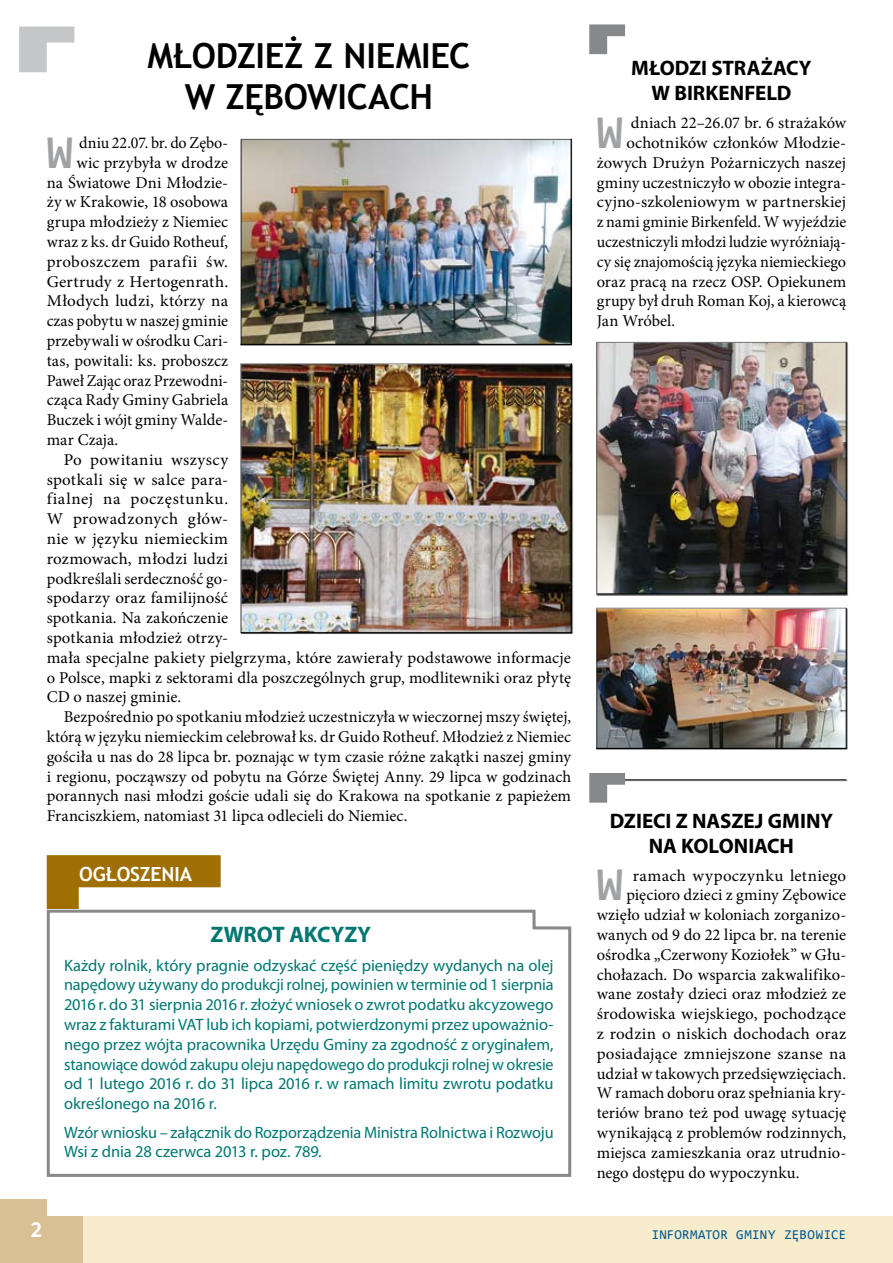
<style>
.page{position:relative;width:893px;height:1263px;background:#fff}
.page>*{position:absolute;margin:0;border:0;box-sizing:border-box;transform-origin:0 0}
.t1{font:700 47.55px "Consolas";color:#a1a2a4}
.t2{font:700 34.5px/41.4px "Trebuchet MS";letter-spacing:-.01em;color:#000;text-align:center}
.t3{font:700 22.5px "Myriad Pro";letter-spacing:-.005em;color:#007772}
.t4{font:700 22.5px "Consolas";color:#fff}
.t5{font:700 21px/25.2px "Myriad Pro";color:#000;text-align:center}
.t6{font:700 19.5px "Trebuchet MS";color:#fff}
.t7{font:16.5px "Minion Pro";letter-spacing:.005em;color:#000}
.t8{font:16.5px/19.8px "Myriad Pro";letter-spacing:-.005em;color:#007772;text-align:justify}
.t9{font:16.5px "Minion Pro";letter-spacing:.03em;color:#000}
.t10{font:13.5px "Consolas";letter-spacing:.025em;color:#00568d}
</style>
<div class="page">
<div style="left:47px;top:1216px;width:846px;height:47px;background:#f7edcd"></div>
<div style="left:0;top:1216px;width:47px;height:47px;background:#d9bf94"></div>
<div style="left:45px;top:1216px;width:38px;height:47px;background:#d9bf94"></div>
<div style="left:0;top:1199px;width:47px;height:21px;background:#d9bf94"></div>
<hr style="left:892px;top:1216px;width:1px;height:47px;background:#dba800">
<div style="left:234px;top:356px;width:346px;height:285px;background:#000;opacity:.75"></div>
<div style="left:234px;top:132px;width:346px;height:222px;background:#000;opacity:.75"></div>
<div style="left:589px;top:601px;width:266px;height:156px;background:#000;opacity:.75"></div>
<div style="left:589px;top:335px;width:265px;height:267px;background:#000;opacity:.75"></div>
<svg style="left:46px;top:908px;width:526px;height:269px"></svg>
<svg style="left:47px;top:855px;width:174px;height:54px"></svg>
<svg style="left:19px;top:27px;width:55px;height:45px"></svg>
<div style="left:613px;top:771px;width:241px;height:18px;background:#000;opacity:.75"></div>
<svg style="left:589px;top:773px;width:36px;height:30px"></svg>
<svg style="left:589px;top:24px;width:36px;height:30px"></svg>
<h2 class="t2" style="left:148px;top:35px;width:324px">MŁODZIEŻ Z NIEMIEC<br>W ZĘBOWICACH</h2>
<h1 class="t1" style="left:47px;top:122px;width:28px">W</h1>
<p class="t7" style="left:79px;top:132px;width:150px">dniu 22.07. br. do Zębo-</p>
<p class="t7" style="left:76px;top:151px;width:153px">wic przybyła w drodze</p>
<p class="t7" style="left:47px;top:171px;width:183px">na Światowe Dni Młodzie-</p>
<p class="t7" style="left:47px;top:191px;width:183px">ży w Krakowie, 18 osobowa</p>
<p class="t7" style="left:47px;top:211px;width:183px">grupa młodzieży z Niemiec</p>
<p class="t7" style="left:47px;top:231px;width:183px">wraz z ks. dr Guido Rotheuf,</p>
<p class="t9" style="left:47px;top:250px;width:183px">proboszczem parafii św.</p>
<p class="t7" style="left:47px;top:270px;width:183px">Gertrudy z Hertogenrath.</p>
<p class="t7" style="left:47px;top:290px;width:183px">Młodych ludzi, którzy na</p>
<p class="t7" style="left:47px;top:310px;width:183px">czas pobytu w naszej gminie</p>
<p class="t7" style="left:47px;top:330px;width:183px">przebywali w ośrodku Cari-</p>
<p class="t7" style="left:47px;top:349px;width:183px">tas, powitali: ks. proboszcz</p>
<p class="t7" style="left:47px;top:369px;width:183px">Paweł Zając oraz Przewodni-</p>
<p class="t7" style="left:47px;top:389px;width:183px">cząca Rady Gminy Gabriela</p>
<p class="t7" style="left:47px;top:409px;width:183px">Buczek i wójt gminy Walde-</p>
<p class="t7" style="left:47px;top:429px;width:73px">mar Czaja.</p>
<p class="t7" style="left:64px;top:448px;width:166px">Po powitaniu wszyscy</p>
<p class="t7" style="left:47px;top:468px;width:183px">spotkali się w salce para-</p>
<p class="t7" style="left:47px;top:488px;width:183px">fialnej na poczęstunku.</p>
<p class="t7" style="left:47px;top:508px;width:183px">W prowadzonych głów-</p>
<p class="t7" style="left:47px;top:528px;width:183px">nie w języku niemieckim</p>
<p class="t7" style="left:47px;top:547px;width:183px">rozmowach, młodzi ludzi</p>
<p class="t7" style="left:47px;top:567px;width:183px">podkreślali serdeczność go-</p>
<p class="t7" style="left:47px;top:587px;width:183px">spodarzy oraz familijność</p>
<p class="t7" style="left:47px;top:607px;width:183px">spotkania. Na zakończenie</p>
<p class="t7" style="left:47px;top:627px;width:183px">spotkania młodzież otrzy-</p>
<p class="t7" style="left:47px;top:646px;width:526px">mała specjalne pakiety pielgrzyma, które zawierały podstawowe informacje</p>
<p class="t7" style="left:47px;top:666px;width:526px">o Polsce, mapki z sektorami dla poszczególnych grup, modlitewniki oraz płytę</p>
<p class="t7" style="left:47px;top:686px;width:136px">CD o naszej gminie.</p>
<p class="t7" style="left:64px;top:706px;width:509px">Bezpośrednio po spotkaniu młodzież uczestniczyła w wieczornej mszy świętej,</p>
<p class="t7" style="left:47px;top:726px;width:526px">którą w języku niemieckim celebrował ks. dr Guido Rotheuf. Młodzież z Niemiec</p>
<p class="t7" style="left:47px;top:745px;width:526px">gościła u nas do 28 lipca br. poznając w tym czasie różne zakątki naszej gminy</p>
<p class="t7" style="left:47px;top:765px;width:526px">i regionu, począwszy od pobytu na Górze Świętej Anny. 29 lipca w godzinach</p>
<p class="t7" style="left:47px;top:785px;width:526px">porannych nasi młodzi goście udali się do Krakowa na spotkanie z papieżem</p>
<p class="t7" style="left:47px;top:805px;width:362px">Franciszkiem, natomiast 31 lipca odlecieli do Niemiec.</p>
<p class="t6" style="left:79px;top:862px;width:13px">OGŁOSZENIA</p>
<h3 class="t3" style="left:210px;top:920px;width:162px">ZWROT AKCYZY</h3>
<p class="t8" style="left:64px;top:955px;width:491px">Każdy rolnik, który pragnie odzyskać część pieniędzy wydanych na olej napędowy używany do produkcji rolnej, powinien w terminie od 1 sierpnia 2016 r. do 31 sierpnia 2016 r. złożyć wniosek o zwrot podatku akcyzowego wraz z fakturami VAT lub ich kopiami, potwierdzonymi przez upoważnio&shy;nego przez wójta pracownika Urzędu Gminy za zgodność z oryginałem, stanowiące dowód zakupu oleju napędowego do produkcji rolnej w okresie od 1 lutego 2016 r. do 31 lipca 2016 r. w ramach limitu zwrotu podatku określonego na 2016 r.</p>
<p class="t8" style="left:64px;top:1122px;width:491px">Wzór wniosku – załącznik do Rozporządzenia Ministra Rolnictwa i Rozwoju<br>Wsi z dnia 28 czerwca 2013 r. poz. 789.</p>
<p class="t5" style="left:631px;top:55px;width:182px">MŁODZI STRAŻACY<br>W BIRKENFELD</p>
<h1 class="t1" style="left:597px;top:102px;width:28px">W</h1>
<p class="t7" style="left:631px;top:112px;width:217px">dniach 22–26.07 br. 6 strażaków</p>
<p class="t7" style="left:626px;top:132px;width:221px">ochotników członków Młodzie-</p>
<p class="t7" style="left:597px;top:151px;width:251px">żowych Drużyn Pożarniczych naszej</p>
<p class="t7" style="left:597px;top:171px;width:251px">gminy uczestniczyło w obozie integra-</p>
<p class="t7" style="left:597px;top:191px;width:251px">cyjno-szkoleniowym w partnerskiej</p>
<p class="t7" style="left:597px;top:211px;width:251px">z nami gminie Birkenfeld. W wyjeździe</p>
<p class="t7" style="left:597px;top:231px;width:251px">uczestniczyli młodzi ludzie wyróżniają-</p>
<p class="t7" style="left:597px;top:250px;width:251px">cy się znajomością języka niemieckiego</p>
<p class="t7" style="left:597px;top:270px;width:251px">oraz pracą na rzecz OSP. Opiekunem</p>
<p class="t7" style="left:597px;top:290px;width:251px">grupy był druh Roman Koj, a kierowcą</p>
<p class="t7" style="left:597px;top:310px;width:80px">Jan Wróbel.</p>
<p class="t5" style="left:610px;top:808px;width:225px">DZIECI Z NASZEJ GMINY<br>NA KOLONIACH</p>
<h1 class="t1" style="left:597px;top:854px;width:28px">W</h1>
<p class="t7" style="left:633px;top:864px;width:215px">ramach wypoczynku letniego</p>
<p class="t7" style="left:626px;top:884px;width:221px">pięcioro dzieci z gminy Zębowice</p>
<p class="t7" style="left:597px;top:904px;width:251px">wzięło udział w koloniach zorganizo-</p>
<p class="t7" style="left:597px;top:924px;width:251px">wanych od 9 do 22 lipca br. na terenie</p>
<p class="t7" style="left:597px;top:943px;width:251px">ośrodka „Czerwony Koziołek” w Głu-</p>
<p class="t7" style="left:597px;top:963px;width:251px">chołazach. Do wsparcia zakwalifiko-</p>
<p class="t7" style="left:597px;top:983px;width:251px">wane zostały dzieci oraz młodzież ze</p>
<p class="t7" style="left:597px;top:1003px;width:251px">środowiska wiejskiego, pochodzące</p>
<p class="t7" style="left:597px;top:1023px;width:251px">z rodzin o niskich dochodach oraz</p>
<p class="t7" style="left:597px;top:1042px;width:251px">posiadające zmniejszone szanse na</p>
<p class="t7" style="left:597px;top:1062px;width:251px">udział w takowych przedsięwzięciach.</p>
<p class="t7" style="left:597px;top:1082px;width:251px">W ramach doboru oraz spełniania kry-</p>
<p class="t7" style="left:597px;top:1102px;width:251px">teriów brano też pod uwagę sytuację</p>
<p class="t7" style="left:597px;top:1122px;width:251px">wynikającą z problemów rodzinnych,</p>
<p class="t7" style="left:597px;top:1141px;width:251px">miejsca zamieszkania oraz utrudnio-</p>
<p class="t7" style="left:597px;top:1161px;width:204px">nego dostępu do wypoczynku.</p>
<h3 class="t4" style="left:30px;top:1215px;width:14px">2</h3>
<p class="t10" style="left:652px;top:1225px;width:196px">iNfORMATOR GMINY ZĘBOWICE</p>
</div>
